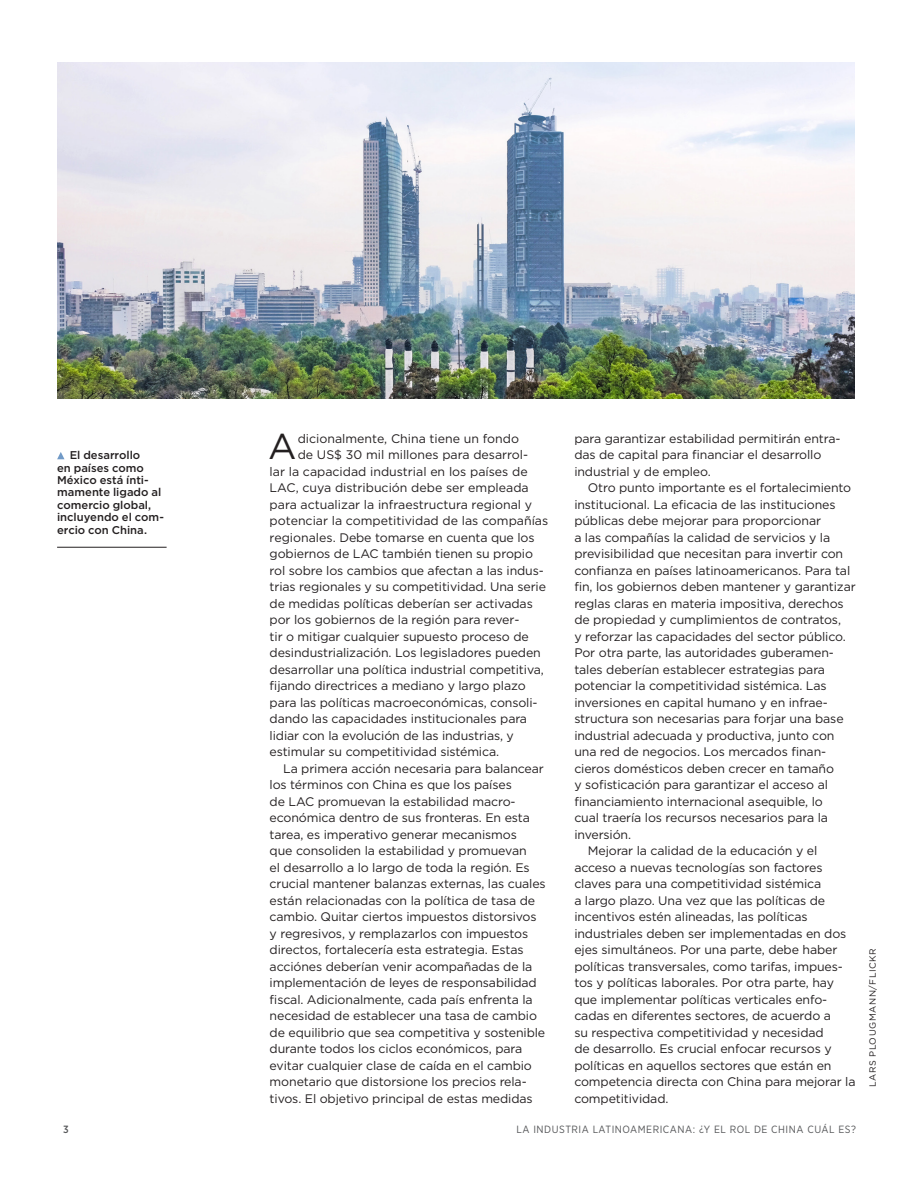
<style>
.page{position:relative;width:918px;height:1188px;background:#fff}
.page>*{position:absolute;margin:0;border:0;box-sizing:border-box;transform-origin:0 0}
.t1{font:36px "Gotham";color:#231f20}
.t2{font:12.3px/16.5px "Gotham";letter-spacing:-.01em;color:#231f20}
.t3{font:500 11.25px/12.3px "Gotham";color:#231f20}
.t4{font:10.5px "Gotham Narrow";letter-spacing:.05em;color:#57585a}
.t5{font:500 10.5px "Gotham Narrow";color:#57585a}
.t6{font:9px "Gotham";letter-spacing:.06em;color:#231f20}
</style>
<div class="page">
<img style="left:58px;top:62px;width:797px;height:337px">
<hr style="left:57px;top:547px;width:110px;height:1px;background:#231f20">
<svg style="left:57px;top:452px;width:8px;height:7px"></svg>
<p class="t3" style="left:57px;top:449px;width:108px;text-indent:13px">El desarrollo<br>en países como<br>México está ínti&shy;mamente ligado al comercio global, incluyendo el com&shy;ercio con China.</p>
<h1 class="t1" style="left:268px;top:423px;width:30px">A</h1>
<p class="t2" style="left:298px;top:430px;width:223px">dicionalmente, China tiene un fondo</p>
<p class="t2" style="left:298px;top:446px;width:232px">de US$ 30 mil millones para desarrol-</p>
<p class="t2" style="left:270px;top:463px;width:260px">lar la capacidad industrial en los países de</p>
<p class="t2" style="left:270px;top:479px;width:261px">LAC, cuya distribución debe ser empleada</p>
<p class="t2" style="left:270px;top:496px;width:264px">para actualizar la infraestructura regional y</p>
<p class="t2" style="left:270px;top:512px;width:280px">potenciar la competitividad de las compañías</p>
<p class="t2" style="left:270px;top:529px;width:266px">regionales. Debe tomarse en cuenta que los</p>
<p class="t2" style="left:270px;top:545px;width:265px">gobiernos de LAC también tienen su propio</p>
<p class="t2" style="left:270px;top:562px;width:276px">rol sobre los cambios que afectan a las indus-</p>
<p class="t2" style="left:270px;top:578px;width:278px">trias regionales y su competitividad. Una serie</p>
<p class="t2" style="left:270px;top:595px;width:265px">de medidas políticas deberían ser activadas</p>
<p class="t2" style="left:270px;top:611px;width:251px">por los gobiernos de la región para rever-</p>
<p class="t2" style="left:270px;top:628px;width:261px">tir o mitigar cualquier supuesto proceso de</p>
<p class="t2" style="left:270px;top:644px;width:273px">desindustrialización. Los legisladores pueden</p>
<p class="t2" style="left:270px;top:661px;width:276px">desarrollar una política industrial competitiva,</p>
<p class="t2" style="left:270px;top:677px;width:258px">fijando directrices a mediano y largo plazo</p>
<p class="t2" style="left:270px;top:694px;width:269px">para las políticas macroeconómicas, consoli-</p>
<p class="t2" style="left:270px;top:710px;width:259px">dando las capacidades institucionales para</p>
<p class="t2" style="left:270px;top:727px;width:246px">lidiar con la evolución de las industrias, y</p>
<p class="t2" style="left:270px;top:743px;width:231px">estimular su competitividad sistémica.</p>
<p class="t2" style="left:283px;top:760px;width:262px">La primera acción necesaria para balancear</p>
<p class="t2" style="left:270px;top:776px;width:244px">los términos con China es que los países</p>
<p class="t2" style="left:270px;top:793px;width:247px">de LAC promuevan la estabilidad macro-</p>
<p class="t2" style="left:270px;top:809px;width:262px">económica dentro de sus fronteras. En esta</p>
<p class="t2" style="left:270px;top:826px;width:249px">tarea, es imperativo generar mecanismos</p>
<p class="t2" style="left:270px;top:842px;width:259px">que consoliden la estabilidad y promuevan</p>
<p class="t2" style="left:270px;top:859px;width:262px">el desarrollo a lo largo de toda la región. Es</p>
<p class="t2" style="left:270px;top:875px;width:278px">crucial mantener balanzas externas, las cuales</p>
<p class="t2" style="left:270px;top:892px;width:267px">están relacionadas con la política de tasa de</p>
<p class="t2" style="left:270px;top:908px;width:268px">cambio. Quitar ciertos impuestos distorsivos</p>
<p class="t2" style="left:270px;top:925px;width:260px">y regresivos, y remplazarlos con impuestos</p>
<p class="t2" style="left:270px;top:941px;width:255px">directos, fortalecería esta estrategia. Estas</p>
<p class="t2" style="left:270px;top:958px;width:264px">acciónes deberían venir acompañadas de la</p>
<p class="t2" style="left:270px;top:974px;width:269px">implementación de leyes de responsabilidad</p>
<p class="t2" style="left:270px;top:991px;width:264px">fiscal. Adicionalmente, cada país enfrenta la</p>
<p class="t2" style="left:270px;top:1007px;width:269px">necesidad de establecer una tasa de cambio</p>
<p class="t2" style="left:270px;top:1024px;width:277px">de equilibrio que sea competitiva y sostenible</p>
<p class="t2" style="left:270px;top:1040px;width:254px">durante todos los ciclos económicos, para</p>
<p class="t2" style="left:270px;top:1057px;width:264px">evitar cualquier clase de caída en el cambio</p>
<p class="t2" style="left:270px;top:1073px;width:259px">monetario que distorsione los precios rela-</p>
<p class="t2" style="left:270px;top:1090px;width:265px">tivos. El objetivo principal de estas medidas</p>
<p class="t2" style="left:574px;top:430px;width:268px">para garantizar estabilidad permitirán entra&shy;das de capital para financiar el desarrollo industrial y de empleo.</p>
<p class="t2" style="left:588px;top:479px;width:265px">Otro punto importante es el fortalecimiento</p>
<p class="t2" style="left:574px;top:496px;width:263px">institucional. La eficacia de las instituciones</p>
<p class="t2" style="left:574px;top:512px;width:248px">públicas debe mejorar para proporcionar</p>
<p class="t2" style="left:574px;top:529px;width:257px">a las compañías la calidad de servicios y la</p>
<p class="t2" style="left:574px;top:545px;width:270px">previsibilidad que necesitan para invertir con</p>
<p class="t2" style="left:574px;top:562px;width:277px">confianza en países latinoamericanos. Para tal</p>
<p class="t2" style="left:574px;top:578px;width:283px">fin, los gobiernos deben mantener y garantizar</p>
<p class="t2" style="left:574px;top:595px;width:271px">reglas claras en materia impositiva, derechos</p>
<p class="t2" style="left:574px;top:611px;width:268px">de propiedad y cumplimientos de contratos,</p>
<p class="t2" style="left:574px;top:628px;width:273px">y reforzar las capacidades del sector público.</p>
<p class="t2" style="left:574px;top:644px;width:261px">Por otra parte, las autoridades guberamen-</p>
<p class="t2" style="left:574px;top:661px;width:252px">tales deberían establecer estrategias para</p>
<p class="t2" style="left:574px;top:677px;width:254px">potenciar la competitividad sistémica. Las</p>
<p class="t2" style="left:574px;top:694px;width:255px">inversiones en capital humano y en infrae-</p>
<p class="t2" style="left:574px;top:710px;width:271px">structura son necesarias para forjar una base</p>
<p class="t2" style="left:574px;top:727px;width:262px">industrial adecuada y productiva, junto con</p>
<p class="t2" style="left:574px;top:743px;width:253px">una red de negocios. Los mercados finan-</p>
<p class="t2" style="left:574px;top:760px;width:261px">cieros domésticos deben crecer en tamaño</p>
<p class="t2" style="left:574px;top:776px;width:255px">y sofisticación para garantizar el acceso al</p>
<p class="t2" style="left:574px;top:793px;width:250px">financiamiento internacional asequible, lo</p>
<p class="t2" style="left:574px;top:809px;width:255px">cual traería los recursos necesarios para la</p>
<p class="t2" style="left:574px;top:826px;width:58px">inversión.</p>
<p class="t2" style="left:588px;top:842px;width:231px">Mejorar la calidad de la educación y el</p>
<p class="t2" style="left:574px;top:859px;width:250px">acceso a nuevas tecnologías son factores</p>
<p class="t2" style="left:574px;top:875px;width:248px">claves para una competitividad sistémica</p>
<p class="t2" style="left:574px;top:892px;width:252px">a largo plazo. Una vez que las políticas de</p>
<p class="t2" style="left:574px;top:908px;width:235px">incentivos estén alineadas, las políticas</p>
<p class="t2" style="left:574px;top:925px;width:274px">industriales deben ser implementadas en dos</p>
<p class="t2" style="left:574px;top:941px;width:265px">ejes simultáneos. Por una parte, debe haber</p>
<p class="t2" style="left:574px;top:958px;width:270px">políticas transversales, como tarifas, impues-</p>
<p class="t2" style="left:574px;top:974px;width:261px">tos y políticas laborales. Por otra parte, hay</p>
<p class="t2" style="left:574px;top:991px;width:254px">que implementar políticas verticales enfo-</p>
<p class="t2" style="left:574px;top:1007px;width:258px">cadas en diferentes sectores, de acuerdo a</p>
<p class="t2" style="left:574px;top:1024px;width:251px">su respectiva competitividad y necesidad</p>
<p class="t2" style="left:574px;top:1040px;width:259px">de desarrollo. Es crucial enfocar recursos y</p>
<p class="t2" style="left:574px;top:1057px;width:259px">políticas en aquellos sectores que están en</p>
<p class="t2" style="left:574px;top:1073px;width:283px">competencia directa con China para mejorar la</p>
<p class="t2" style="left:574px;top:1090px;width:96px">competitividad.</p>
<p class="t5" style="left:63px;top:1123px;width:7px">3</p>
<p class="t4" style="left:517px;top:1123px;width:341px">LA INDUSTRIA LATINOAMERICANA: ¿Y EL ROL DE CHINA CUÁL ES?</p>
<p class="t6" style="left:867px;top:1087px;width:140px;rotate:-90deg">LARS PLOUGMANN/FLICKR</p>
</div>
